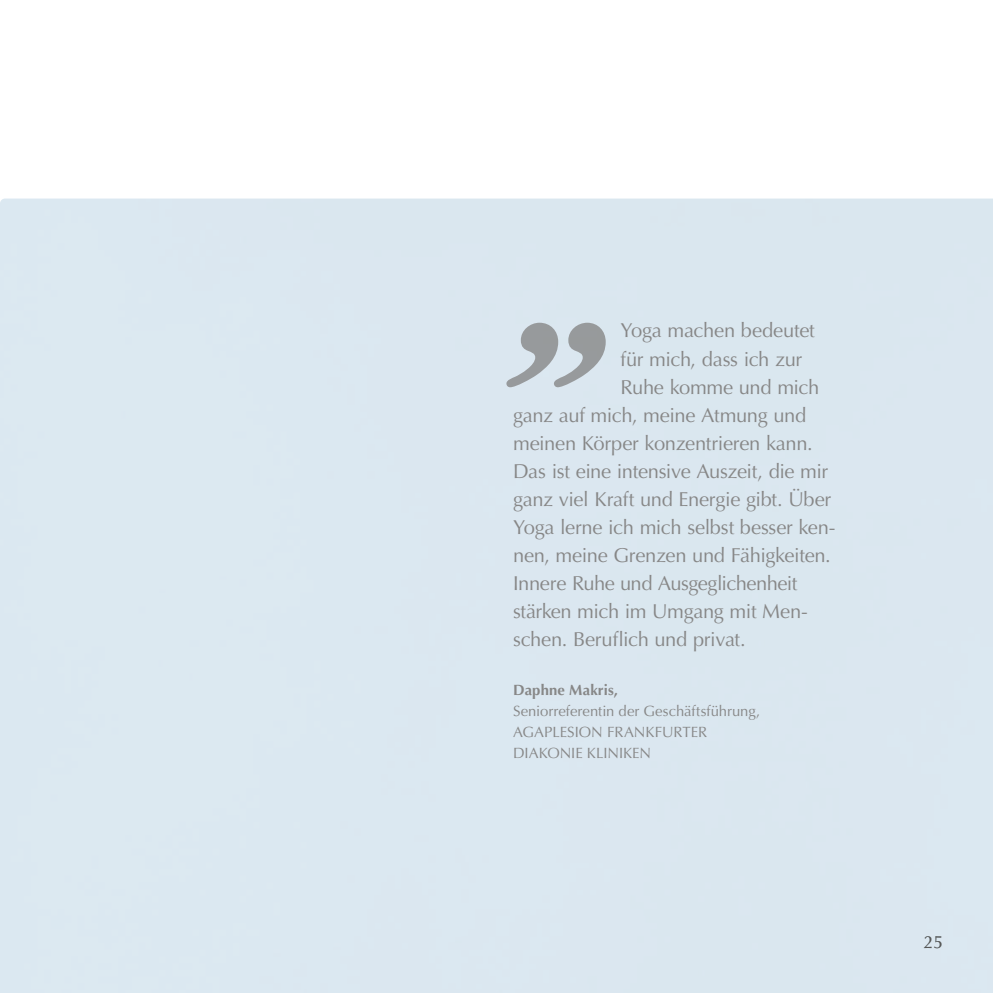
<style>
.page{position:relative;width:993px;height:993px;background:#fff}
.page>*{position:absolute;margin:0;border:0;box-sizing:border-box;transform-origin:0 0}
.t1{font:20.12px "Optima LT Pro";letter-spacing:-.02em;color:#878787}
.t2{font:17.5px "Optima LT Pro";color:#000}
.t3{font:14.88px/21px "Optima LT Pro";color:#878787}
.t4{font:700 14.88px "Optima LT Pro";letter-spacing:.01em;color:#878787}
</style>
<div class="page">
<svg style="left:506px;top:322px;width:99px;height:65px;background:#bac2c8"></svg>
<p class="t1" style="left:620px;top:318px;width:196px">Yoga machen bedeutet</p>
<p class="t1" style="left:620px;top:346px;width:183px">für mich, dass ich zur</p>
<p class="t1" style="left:620px;top:374px;width:200px">Ruhe komme und mich</p>
<p class="t1" style="left:513px;top:402px;width:295px">ganz auf mich, meine Atmung und</p>
<p class="t1" style="left:513px;top:430px;width:301px">meinen Körper konzentrieren kann.</p>
<p class="t1" style="left:513px;top:458px;width:316px">Das ist eine intensive Auszeit, die mir</p>
<p class="t1" style="left:513px;top:486px;width:319px">ganz viel Kraft und Energie gibt. Über</p>
<p class="t1" style="left:513px;top:514px;width:324px">Yoga lerne ich mich selbst besser ken-</p>
<p class="t1" style="left:513px;top:542px;width:319px">nen, meine Grenzen und Fähigkeiten.</p>
<p class="t1" style="left:513px;top:570px;width:286px">Innere Ruhe und Ausgeglichenheit</p>
<p class="t1" style="left:513px;top:598px;width:296px">stärken mich im Umgang mit Men-</p>
<p class="t1" style="left:513px;top:626px;width:234px">schen. Beruflich und privat.</p>
<p class="t4" style="left:513px;top:680px;width:106px">Daphne Makris,</p>
<p class="t3" style="left:513px;top:700px;width:249px">Seniorreferentin der Geschäftsführung,<br>AGAPLESION FRANKFURTER<br>DIAKONIE KLINIKEN</p>
<p class="t2" style="left:923px;top:930px;width:21px">25</p>
</div>
